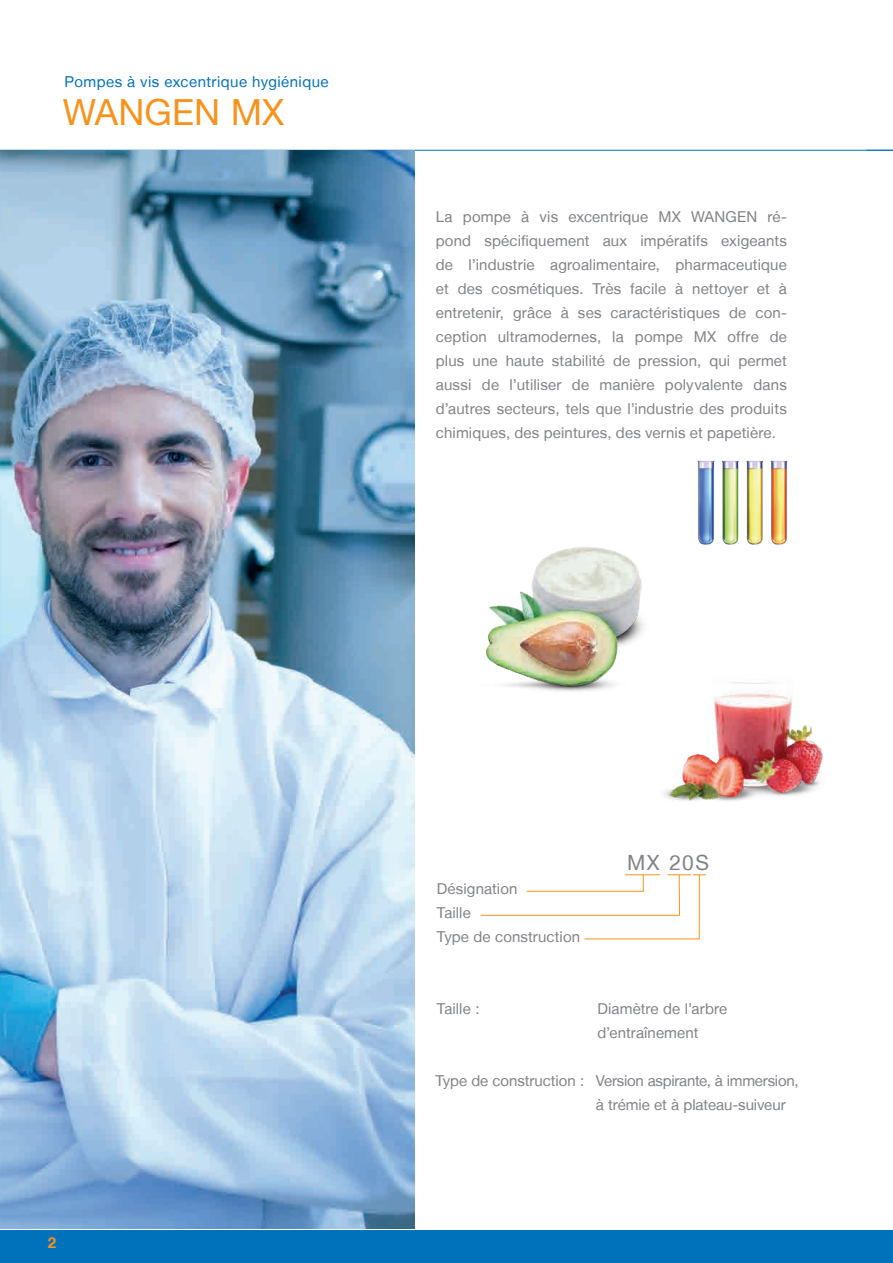
<style>
.page{position:relative;width:893px;height:1263px;background:#fff}
.page>*{position:absolute;margin:0;border:0;box-sizing:border-box;transform-origin:0 0}
.t1{font:36px "Helvetica Neue LT";letter-spacing:.005em;color:#f7931d}
.t2{font:21px "Helvetica Neue LT";color:#808285}
.t3{font:15px/24px "Helvetica Neue LT";letter-spacing:.005em;color:#808285}
.t4{font:15px "Helvetica Neue LT";letter-spacing:.03em;color:#0072bc}
.t5{font:700 15px "Helvetica Neue LT";color:#f7931d}
</style>
<div class="page">
<hr style="left:0;top:150px;width:893px;height:1px;background:#0072bc">
<div style="left:0;top:1230px;width:893px;height:33px;background:#0072bc"></div>
<svg style="left:866px;top:150px;width:27px;height:1px"></svg>
<img style="left:698px;top:460px;width:90px;height:84px">
<img style="left:664px;top:682px;width:159px;height:119px">
<img style="left:0;top:151px;width:415px;height:1078px">
<img style="left:486px;top:547px;width:157px;height:144px">
<hr style="left:527px;top:891px;width:117px;height:1px;background:#f7931d">
<hr style="left:481px;top:915px;width:199px;height:1px;background:#f7931d">
<svg style="left:643px;top:875px;width:1px;height:17px"></svg>
<hr style="left:584px;top:938px;width:115px;height:1px;background:#f7931d">
<hr style="left:699px;top:875px;width:1px;height:64px;background:#f7931d">
<hr style="left:625px;top:874px;width:35px;height:1px;background:#f7931d">
<svg style="left:668px;top:874px;width:38px;height:1px"></svg>
<hr style="left:679px;top:875px;width:1px;height:40px;background:#f7931d">
<p class="t4" style="left:65px;top:73px;width:266px">Pompes à vis excentrique hygiénique</p>
<h1 class="t1" style="left:63px;top:91px;width:223px">WANGEN MX</h1>
<p class="t3" style="left:436px;top:204px;width:353px;text-align:justify">La pompe à vis excentrique MX WANGEN ré&shy;pond spécifiquement aux impératifs exigeants de l’industrie agroalimentaire, pharmaceutique et des cosmétiques. Très facile à nettoyer et à entretenir, grâce à ses caractéristiques de con&shy;ception ultramodernes, la pompe MX offre de plus une haute stabilité de pression, qui permet aussi de l’utiliser de manière polyvalente dans d’autres secteurs, tels que l’industrie des produits chimiques, des peintures, des vernis et papetière.</p>
<p class="t5" style="left:48px;top:1233px;width:10px">2</p>
<p class="t3" style="left:437px;top:876px;width:145px">Désignation<br>Taille<br>Type de construction</p>
<h2 class="t2" style="left:627px;top:850px;width:83px">MX 20S</h2>
<p class="t3" style="left:437px;top:996px;width:44px">Taille :</p>
<p class="t3" style="left:597px;top:996px;width:131px">Diamètre de l’arbre d’entraînement</p>
<p class="t3" style="left:596px;top:1068px;width:204px;text-indent:-160px">Type de construction : Version aspirante, à immersion, à trémie et à plateau-suiveur</p>
</div>
